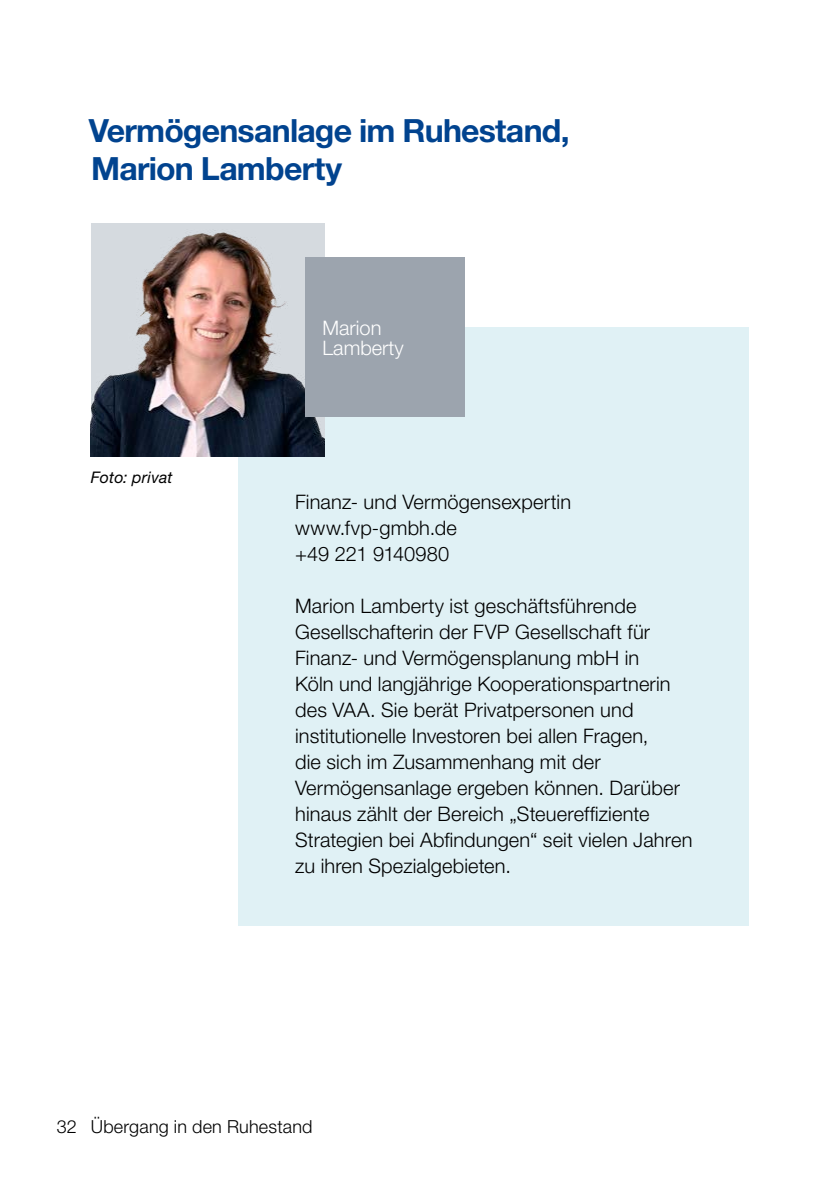
<style>
.page{position:relative;width:840px;height:1191px;background:#fff}
.page>*{position:absolute;margin:0;border:0;box-sizing:border-box;transform-origin:0 0}
.Subline_1{font:700 32px/38.4px "Helvetica Neue LT Pro";letter-spacing:-.025em;color:#01438f}
.Copy{font:300 20px/26px "Helvetica Neue LT Pro";letter-spacing:.005em;color:#000}
.t1{font:300 20px "Helvetica Neue LT Pro";color:#fff}
.t2{font:300 18px "Helvetica Neue LT Pro";letter-spacing:.01em;color:#000}
.BU_links{font:italic 16px "Helvetica Neue LT Std";letter-spacing:.01em;color:#000}
</style>
<div class="page">
<div style="left:238px;top:327px;width:510px;height:598px;background:#e0f1f5"></div>
<img style="left:91px;top:223px;width:233px;height:234px">
<div style="left:304px;top:257px;width:160px;height:160px;background:#9ca4ae"></div>
<p class="Subline_1" style="left:89px;top:111px;width:482px">Vermögensanlage im Ruhestand,<br>Marion Lamberty</p>
<p class="BU_links" style="left:91px;top:468px;width:83px">Foto: privat</p>
<p class="t1" style="left:322px;top:315px;width:60px">Marion</p>
<p class="t1" style="left:322px;top:335px;width:83px">Lamberty</p>
<p class="Copy" style="left:295px;top:489px;width:277px">Finanz- und Vermögensexpertin</p>
<p class="Copy" style="left:295px;top:515px;width:163px">www.fvp-gmbh.de</p>
<p class="Copy" style="left:295px;top:541px;width:156px">+49 221 9140980</p>
<p class="Copy" style="left:295px;top:593px;width:398px">Marion Lamberty ist geschäftsführende Gesellschafterin der FVP Gesellschaft für Finanz- und Vermögensplanung mbH in<br>Köln und langjährige Kooperationspartnerin des VAA. Sie berät Privatpersonen und institutionelle Investoren bei allen Fragen,<br>die sich im Zusammenhang mit der Vermögensanlage ergeben können. Darüber hinaus zählt der Bereich „Steuereffiziente Strategien bei Abfindungen“ seit vielen Jahren zu ihren Spezialgebieten.</p>
<p class="t2" style="left:57px;top:1116px;width:257px">32 Übergang in den Ruhestand</p>
</div>
